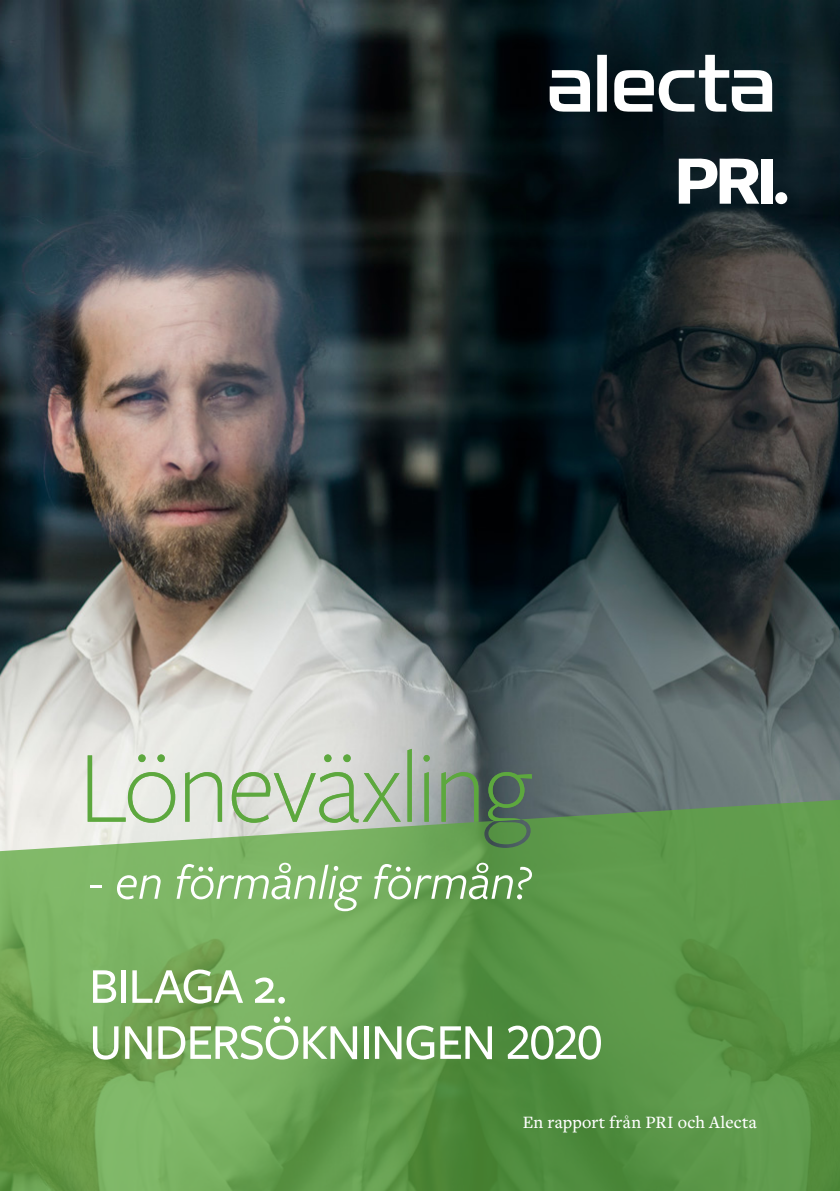
<style>
.page{position:relative;width:840px;height:1191px;background:#fff}
.page>*{position:absolute;margin:0;border:0;box-sizing:border-box;transform-origin:0 0}
.t1{font:500 52px/56px "Freight Sans Pro";letter-spacing:-.03em;color:#fff}
.t2{font:italic 50px "Freight Sans Pro";letter-spacing:-.01em;color:#fff}
.t3{font:500 18px "Freight Text Pro";letter-spacing:.015em;color:#fff}
</style>
<div class="page">
<img style="left:0;top:0;width:839px;height:748px">
<svg style="left:0;top:748px;width:839px;height:443px;background:#6ba058"></svg>
<svg style="left:88px;top:749px;width:443px;height:74px;background:#b1c1ac"></svg>
<svg style="left:549px;top:55px;width:222px;height:57px"></svg>
<svg style="left:678px;top:158px;width:80px;height:46px"></svg>
<div style="left:761px;top:159px;width:11px;height:45px;background:#fff"></div>
<div style="left:774px;top:192px;width:12px;height:12px;background:#fff;border-radius:50%"></div>
<p class="t2" style="left:89px;top:849px;width:443px">- en förmånlig förmån?</p>
<p class="t1" style="left:89px;top:956px;width:515px">BILAGA 2.<br>UNDERSÖKNINGEN 2020</p>
<p class="t3" style="left:522px;top:1110px;width:235px">En rapport från PRI och Alecta</p>
</div>
